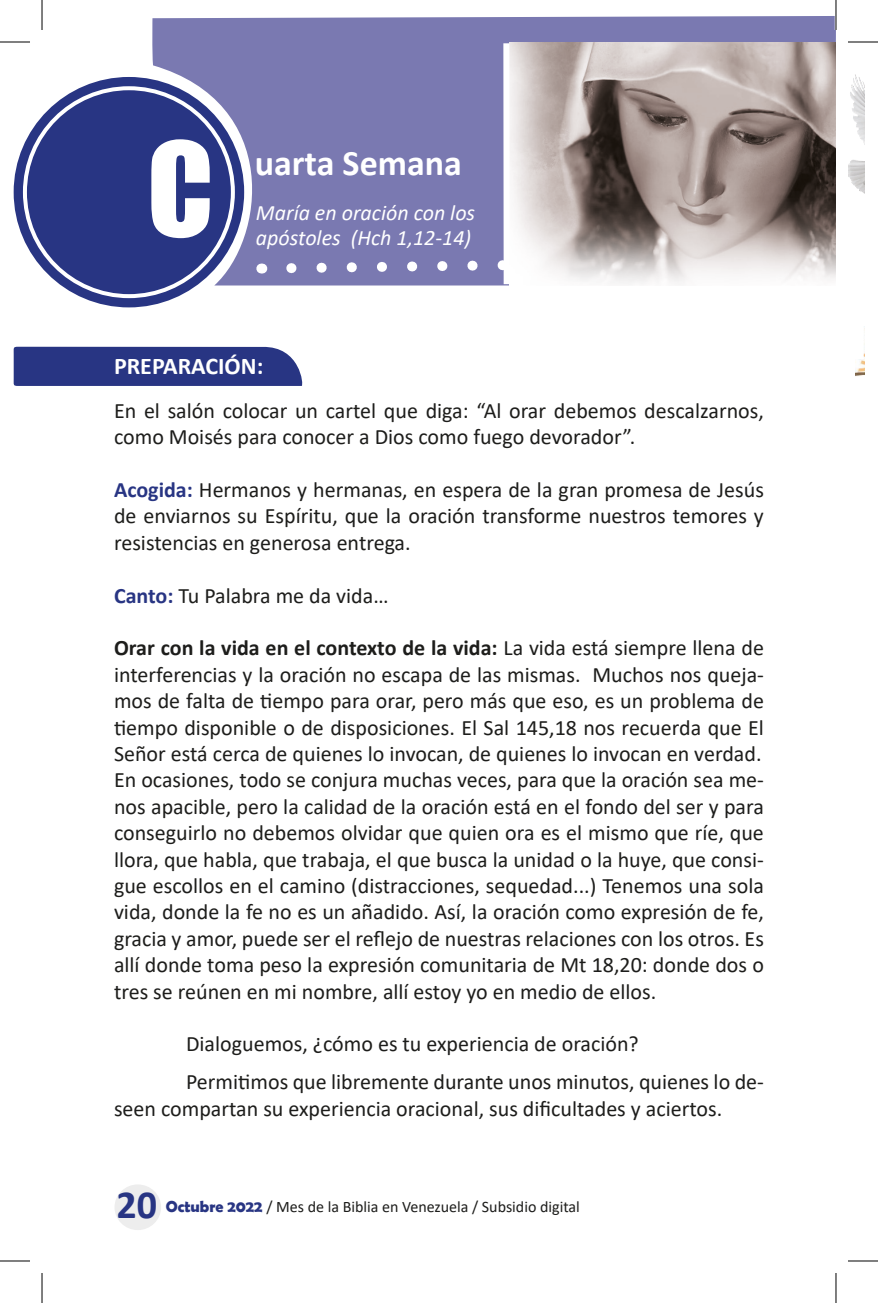
<style>
.page{position:relative;width:878px;height:1303px;background:#fff}
.page>*{position:absolute;margin:0;border:0;box-sizing:border-box;transform-origin:0 0}
.t1{font:120px "Impact";color:#fff}
.t2{font:700 40px "Calibri";color:#283583}
.t3{font:700 36px "Calibri";color:#fff}
.t4{font:700 24px "Calibri";color:#fff}
.t5{font:22px/26.4px "Calibri";color:#1d1d1b;text-align:justify}
.t6{font:italic 22px "Calibri";color:#fff}
.t7{font:16px "Calibri";color:#1d1d1b}
.s1{font-weight:700;color:#283583}
.s2{font-weight:700}
.s3{font-family:"Berlin Sans FB Demi";font-weight:700;color:#283583}
</style>
<div class="page">
<div style="left:114px;top:1184px;width:47px;height:46px;background:#ededed;border-radius:50%"></div>
<svg style="left:14px;top:346px;width:289px;height:40px;background:#333f89"></svg>
<div style="left:152px;top:16px;width:684px;height:269px;background:#7a79b1"></div>
<div style="left:14px;top:77px;width:230px;height:230px;background:#283583;border-radius:50%"></div>
<svg style="left:281px;top:251px;width:222px;height:27px;background:#8786b8"></svg>
<img style="left:855px;top:354px;width:9px;height:22px">
<img style="left:509px;top:42px;width:327px;height:243px">
<img style="left:848px;top:74px;width:16px;height:119px">
<div style="left:503px;top:43px;width:6px;height:241px;background:#fff"></div>
<hr style="left:834px;top:0;width:3px;height:30px;background:#fff">
<hr style="left:0;top:42px;width:30px;height:1px;background:#000">
<hr style="left:848px;top:42px;width:30px;height:1px;background:#000">
<hr style="left:0;top:1261px;width:30px;height:1px;background:#000">
<hr style="left:848px;top:1261px;width:30px;height:1px;background:#000">
<hr style="left:42px;top:0;width:1px;height:30px;background:#000">
<hr style="left:42px;top:1273px;width:1px;height:30px;background:#000">
<hr style="left:835px;top:0;width:1px;height:30px;background:#000">
<hr style="left:835px;top:1273px;width:1px;height:30px;background:#000">
<p class="t1" style="left:147px;top:96px;width:68px">C</p>
<p class="t3" style="left:255px;top:138px;width:209px">uarta Semana</p>
<p class="t6" style="left:256px;top:197px;width:221px">María en oración con los</p>
<p class="t6" style="left:256px;top:222px;width:217px">apóstoles (Hch 1,12-14)</p>
<p class="t4" style="left:114px;top:349px;width:151px">PREPARACIÓN:</p>
<p class="t5" style="left:114px;top:397px;width:651px">En el salón colocar un cartel que diga: “Al orar debemos descalzarnos, como Moisés para conocer a Dios como fuego devorador”.</p>
<p class="t5" style="left:114px;top:476px;width:651px"><span class="s1">Acogida:</span> Hermanos y hermanas, en espera de la gran promesa de Jesús de enviarnos su Espíritu, que la oración transforme nuestros temores y resistencias en generosa entrega.</p>
<p class="t5" style="left:114px;top:581px;width:276px"><span class="s1">Canto:</span> Tu Palabra me da vida…</p>
<p class="t5" style="left:114px;top:634px;width:651px"><span class="s2">Orar con la vida en el contexto de la vida:</span> La vida está siempre llena de interferencias y la oración no escapa de las mismas. Muchos nos queja&shy;mos de falta de tiempo para orar, pero más que eso, es un problema de tiempo disponible o de disposiciones. El Sal 145,18 nos recuerda que El Señor está cerca de quienes lo invocan, de quienes lo invocan en verdad.</p>
<p class="t5" style="left:114px;top:766px;width:651px">En ocasiones, todo se conjura muchas veces, para que la oración sea me&shy;nos apacible, pero la calidad de la oración está en el fondo del ser y para conseguirlo no debemos olvidar que quien ora es el mismo que ríe, que llora, que habla, que trabaja, el que busca la unidad o la huye, que consi&shy;gue escollos en el camino (distracciones, sequedad...) Tenemos una sola vida, donde la fe no es un añadido. Así, la oración como expresión de fe, gracia y amor, puede ser el reflejo de nuestras relaciones con los otros. Es allí donde toma peso la expresión comunitaria de Mt 18,20: donde dos o tres se reúnen en mi nombre, allí estoy yo en medio de ellos.</p>
<p class="t5" style="left:186px;top:1030px;width:454px">Dialoguemos, ¿cómo es tu experiencia de oración?</p>
<p class="t5" style="left:114px;top:1068px;width:651px;text-indent:72px">Permitimos que libremente durante unos minutos, quienes lo de&shy;seen compartan su experiencia oracional, sus dificultades y aciertos.</p>
<h2 class="t2" style="left:116px;top:1176px;width:42px">20</h2>
<p class="t7" style="left:166px;top:1196px;width:415px"><span class="s3">Octubre 2022</span> / Mes de la Biblia en Venezuela / Subsidio digital</p>
</div>
